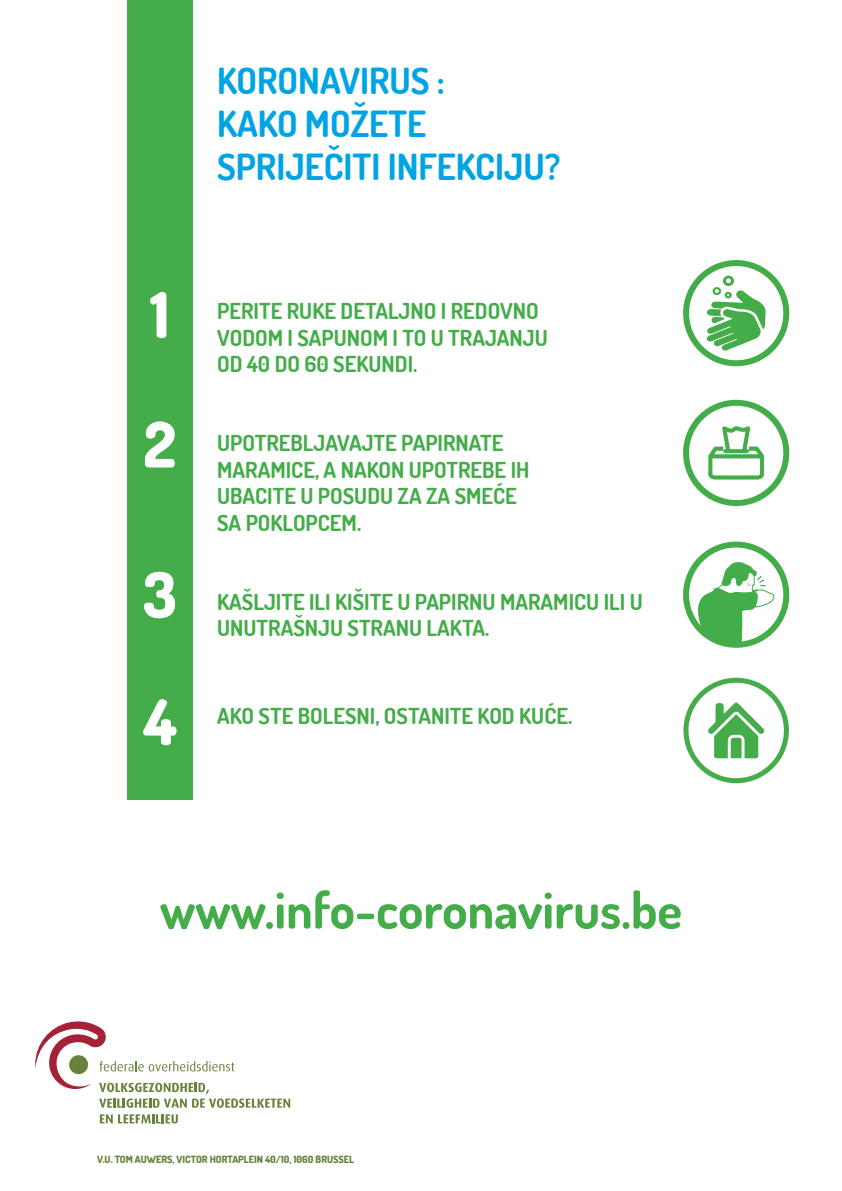
<style>
.page{position:relative;width:842px;height:1191px;background:#fff}
.page>*{position:absolute;margin:0;border:0;box-sizing:border-box;transform-origin:0 0}
.t1{font:800 63px "Dosis";color:#fff}
.t2{font:700 51px "Dosis";color:#44ad4a}
.t3{font:700 36px "Dosis";color:#00a4e4}
.t4{font:700 22px/26.4px "Dosis";color:#44ad4a}
.t5{font:800 10px "Dosis";color:#68823b}
</style>
<div class="page">
<div style="left:127px;top:0;width:65px;height:799px;background:#44ad4a"></div>
<div style="left:683px;top:260px;width:106px;height:106px;border:6px solid #44ad4a;border-radius:50%"></div>
<svg style="left:706px;top:260px;width:60px;height:220px"></svg>
<div style="left:683px;top:400px;width:106px;height:106px;border:6px solid #44ad4a;border-radius:50%"></div>
<svg style="left:708px;top:702px;width:57px;height:56px"></svg>
<div style="left:683px;top:677px;width:106px;height:106px;border:5px solid #44ad4a;border-radius:50%"></div>
<div style="left:683px;top:541px;width:106px;height:107px;border:6px solid #44ad4a;border-radius:50%"></div>
<svg style="left:698px;top:541px;width:77px;height:103px"></svg>
<svg style="left:35px;top:1021px;width:255px;height:86px"></svg>
<svg style="left:100px;top:1114px;width:78px;height:9px"></svg>
<p class="t3" style="left:217px;top:57px;width:229px">KORONAVIRUS :</p>
<p class="t3" style="left:217px;top:101px;width:211px">KAKO MOŽETE</p>
<p class="t3" style="left:217px;top:144px;width:345px">SPRIJEČITI INFEKCIJU?</p>
<p class="t1" style="left:150px;top:274px;width:21px">1</p>
<p class="t1" style="left:144px;top:404px;width:34px">2</p>
<p class="t1" style="left:143px;top:554px;width:35px">3</p>
<p class="t1" style="left:143px;top:681px;width:35px">4</p>
<p class="t4" style="left:217px;top:298px;width:323px">PERITE RUKE DETALJNO I REDOVNO</p>
<p class="t4" style="left:217px;top:324px;width:332px">VODOM I SAPUNOM I TO U TRAJANJU</p>
<p class="t4" style="left:217px;top:350px;width:202px">OD 40 DO 60 SEKUNDI.</p>
<p class="t4" style="left:217px;top:430px;width:288px">UPOTREBLJAVAJTE PAPIRNATE</p>
<p class="t4" style="left:217px;top:456px;width:314px">MARAMICE, A NAKON UPOTREBE IH</p>
<p class="t4" style="left:217px;top:482px;width:301px">UBACITE U POSUDU ZA ZA SMEĆE</p>
<p class="t4" style="left:217px;top:509px;width:146px">SA POKLOPCEM.</p>
<p class="t4" style="left:217px;top:588px;width:427px">KAŠLJITE ILI KIŠITE U PAPIRNU MARAMICU ILI U<br>UNUTRAŠNJU STRANU LAKTA.</p>
<p class="t4" style="left:217px;top:702px;width:357px">AKO STE BOLESNI, OSTANITE KOD KUĆE.</p>
<p class="t2" style="left:160px;top:877px;width:524px">www.info-coronavirus.be</p>
<p class="t5" style="left:97px;top:1153px;width:258px">V.U. TOM AUWERS, VICTOR HORTAPLEIN 40/10, 1060 BRUSSEL</p>
</div>
